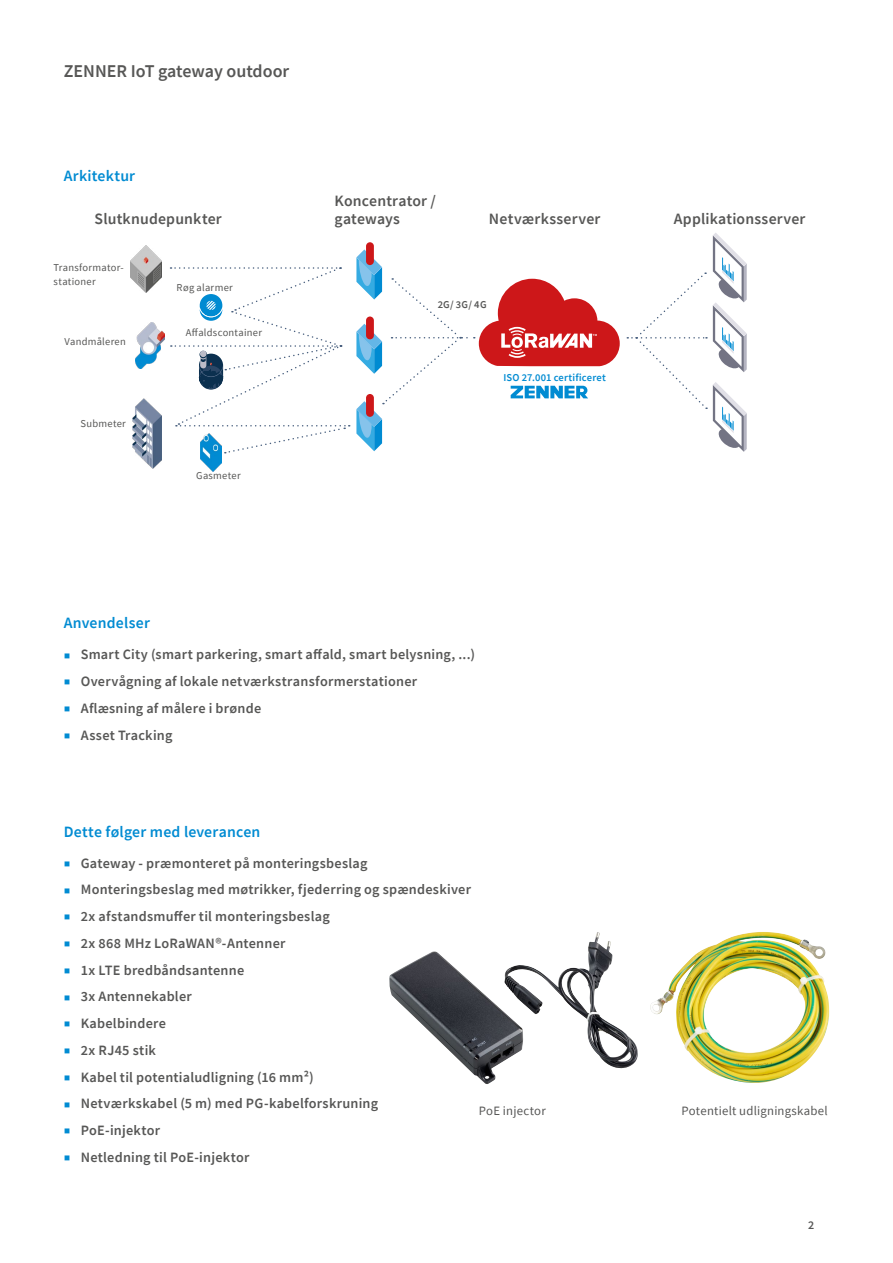
<style>
.page{position:relative;width:893px;height:1263px;background:#fff}
.page>*{position:absolute;margin:0;border:0;box-sizing:border-box;transform-origin:0 0}
.t1{font:600 18px "Source Sans Pro";color:#575756}
.SL_Broschüre_Innen_Subline{font:600 15.75px/18px "Source Sans Pro";letter-spacing:.015em;color:#575756}
.Headline-Aufzählung{font:600 15.75px "Source Sans Pro";letter-spacing:.015em;color:#008bd2}
.t2{font:600 14.25px "Source Sans Pro";letter-spacing:.015em;color:#575756}
.Bildunterschriften{font:12.75px "Source Sans Pro";letter-spacing:.015em;color:#575756}
.t3{font:600 12px "Source Sans Pro";color:#575756}
.Bildlegende{font:10.5px/14.2px "Source Sans Pro";letter-spacing:.025em;color:#575756}
.t4{font:600 10.5px "Source Sans Pro";letter-spacing:.02em;color:#008bd2}
.SL_Broschüre_Innen_Subline-2{font:600 10.5px "Source Sans Pro";color:#575756}
.t5{font:700 3.15px "Corbel";color:#fff}
.s1{font-weight:400;font-size:6px;color:#008bd2}
</style>
<div class="page">
<img style="left:650px;top:932px;width:179px;height:151px">
<img style="left:504px;top:932px;width:134px;height:137px">
<div style="left:366px;top:242px;width:8px;height:23px;background:#cd1719;border-radius:4px"></div>
<img style="left:200px;top:454px;width:22px;height:17px">
<img style="left:130px;top:245px;width:32px;height:48px">
<img style="left:135px;top:322px;width:29px;height:46px">
<img style="left:133px;top:398px;width:28px;height:71px">
<svg style="left:627px;top:233px;width:120px;height:219px"></svg>
<svg style="left:171px;top:267px;width:179px;height:187px"></svg>
<svg style="left:356px;top:249px;width:264px;height:202px"></svg>
<p class="t1" style="left:64px;top:59px;width:227px">ZENNER IoT gateway outdoor</p>
<p class="Headline-Aufzählung" style="left:64px;top:166px;width:73px">Arkitektur</p>
<p class="SL_Broschüre_Innen_Subline" style="left:95px;top:209px;width:129px">Slutknudepunkter</p>
<p class="Bildlegende" style="left:54px;top:260px;width:72px">Transformator&shy;stationer</p>
<p class="Bildlegende" style="left:65px;top:334px;width:63px">Vandmåleren</p>
<p class="Bildlegende" style="left:81px;top:416px;width:47px">Submeter</p>
<p class="Bildlegende" style="left:177px;top:280px;width:58px">Røg alarmer</p>
<p class="Bildlegende" style="left:186px;top:326px;width:78px">Affaldscontainer</p>
<p class="Bildlegende" style="left:196px;top:468px;width:46px">Gasmeter</p>
<p class="SL_Broschüre_Innen_Subline" style="left:335px;top:191px;width:103px">Koncentrator / gateways</p>
<p class="SL_Broschüre_Innen_Subline" style="left:489px;top:209px;width:113px">Netværksserver</p>
<p class="SL_Broschüre_Innen_Subline" style="left:674px;top:209px;width:133px">Applikationsserver</p>
<p class="SL_Broschüre_Innen_Subline-2" style="left:438px;top:297px;width:50px">2G/ 3G/ 4G</p>
<p class="t5" style="left:593px;top:333px;width:6px">TM</p>
<p class="t4" style="left:503px;top:371px;width:104px">ISO 27.001 certificeret</p>
<p class="Headline-Aufzählung" style="left:64px;top:613px;width:88px">Anvendelser</p>
<p class="t2" style="left:65px;top:645px;width:412px"><span class="s1">■</span> Smart City (smart parkering, smart affald, smart belysning, ...)</p>
<p class="t2" style="left:65px;top:672px;width:354px"><span class="s1">■</span> Overvågning af lokale netværkstransformerstationer</p>
<p class="t2" style="left:65px;top:699px;width:198px"><span class="s1">■</span> Aflæsning af målere i brønde</p>
<p class="t2" style="left:65px;top:726px;width:109px"><span class="s1">■</span> Asset Tracking</p>
<p class="Headline-Aufzählung" style="left:64px;top:821px;width:198px">Dette følger med leverancen</p>
<p class="t2" style="left:65px;top:853px;width:304px"><span class="s1">■</span> Gateway - præmonteret på monteringsbeslag</p>
<p class="t2" style="left:65px;top:880px;width:408px"><span class="s1">■</span> Monteringsbeslag med møtrikker, fjederring og spændeskiver</p>
<p class="t2" style="left:65px;top:907px;width:267px"><span class="s1">■</span> 2x afstandsmuffer til monteringsbeslag</p>
<p class="t2" style="left:65px;top:934px;width:222px"><span class="s1">■</span> 2x 868 MHz LoRaWAN®-Antenner</p>
<p class="t2" style="left:65px;top:960px;width:181px"><span class="s1">■</span> 1x LTE bredbåndsantenne</p>
<p class="t2" style="left:65px;top:987px;width:129px"><span class="s1">■</span> 3x Antennekabler</p>
<p class="t2" style="left:65px;top:1014px;width:103px"><span class="s1">■</span> Kabelbindere</p>
<p class="t2" style="left:65px;top:1041px;width:93px"><span class="s1">■</span> 2x RJ45 stik</p>
<p class="t2" style="left:65px;top:1068px;width:251px"><span class="s1">■</span> Kabel til potentialudligning (16 mm²)</p>
<p class="t2" style="left:65px;top:1094px;width:315px"><span class="s1">■</span> Netværkskabel (5 m) med PG-kabelforskruning</p>
<p class="t2" style="left:65px;top:1121px;width:97px"><span class="s1">■</span> PoE-injektor</p>
<p class="t2" style="left:65px;top:1148px;width:186px"><span class="s1">■</span> Netledning til PoE-injektor</p>
<p class="Bildunterschriften" style="left:479px;top:1102px;width:68px">PoE injector</p>
<p class="Bildunterschriften" style="left:681px;top:1102px;width:148px">Potentielt udligningskabel</p>
<p class="t3" style="left:808px;top:1217px;width:8px">2</p>
</div>
